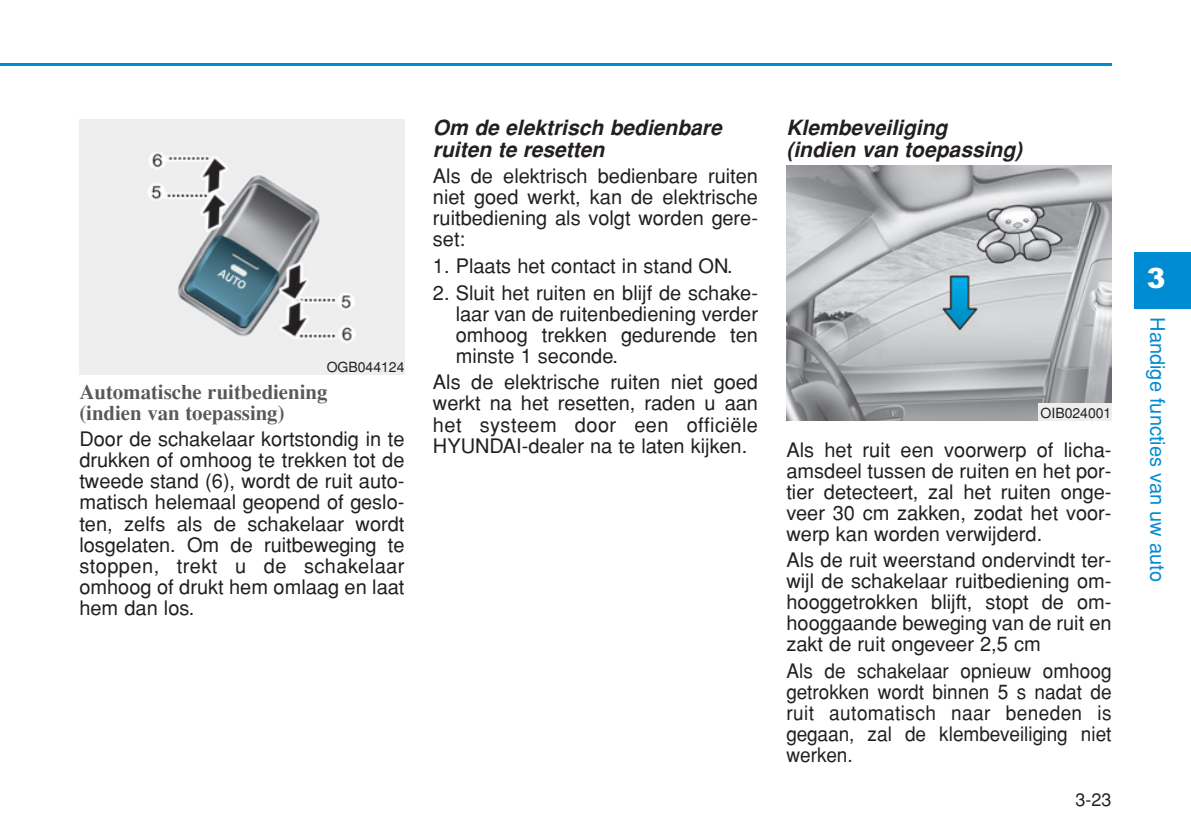
<style>
.page{position:relative;width:1191px;height:840px;background:#fff}
.page>*{position:absolute;margin:0;border:0;box-sizing:border-box;transform-origin:0 0}
.t1{font:900 28px "Arial";color:#fff}
.t2{font:italic 700 21px/22px "Helvetica Tr";color:#231f20}
.t3{font:700 21px/21px "Times Tr";letter-spacing:-.005em;color:#57585a}
.t4{font:20px/21px "Helvetica Normal Tr";color:#231f20;text-align:justify}
.t5{font:20px/21px "Helvetica Normal Tr";color:#231f20;text-align:justify;scale:.95 1}
.t6{font:20px "Helvetica Tr";color:#008cd2}
.t7{font:18px "Helvetica Tr";color:#231f20}
.t8{font:14px "Helvetica Normal Tr";color:#231f20}
</style>
<div class="page">
<div style="left:1134px;top:252px;width:56px;height:57px;background:#008cd2"></div>
<hr style="left:0;top:63px;width:1111px;height:2px;background:#008cd2">
<img style="left:786px;top:165px;width:325px;height:255px">
<div style="left:1037px;top:403px;width:74px;height:17px;background:#eeeeef"></div>
<img style="left:79px;top:119px;width:325px;height:255px">
<p class="t8" style="left:327px;top:361px;width:79px">OGB044124</p>
<p class="t3" style="left:79px;top:383px;width:250px">Automatische ruitbediening (indien van toepassing)</p>
<p class="t4" style="left:79px;top:430px;width:327px">Door de schakelaar kortstondig in te drukken of omhoog te trekken tot de tweede stand (6), wordt de ruit auto&shy;matisch helemaal geopend of geslo&shy;ten, zelfs als de schakelaar wordt losgelaten. Om de ruitbeweging te stoppen, trekt u de schakelaar omhoog of drukt hem omlaag en laat hem dan los.</p>
<p class="t2" style="left:433px;top:118px;width:290px">Om de elektrisch bedienbare ruiten te resetten</p>
<p class="t4" style="left:433px;top:167px;width:327px">Als de elektrisch bedienbare ruiten niet goed werkt, kan de elektrische ruitbediening als volgt worden gere&shy;set:</p>
<p class="t4" style="left:433px;top:257px;width:301px">1. Plaats het contact in stand ON.</p>
<p class="t4" style="left:456px;top:284px;width:304px;text-indent:-23px">2. Sluit het ruiten en blijf de schake&shy;laar van de ruitenbediening verder omhoog trekken gedurende ten minste 1 seconde.</p>
<p class="t4" style="left:433px;top:373px;width:327px">Als de elektrische ruiten niet goed werkt na het resetten, raden u aan het systeem door een officiële HYUNDAI-dealer na te laten kijken.</p>
<p class="t2" style="left:786px;top:118px;width:237px">Klembeveiliging<br>(indien van toepassing)</p>
<p class="t8" style="left:1040px;top:407px;width:72px">OIB024001</p>
<p class="t4" style="left:786px;top:440px;width:327px">Als het ruit een voorwerp of licha&shy;amsdeel tussen de ruiten en het por&shy;tier detecteert, zal het ruiten onge&shy;veer 30 cm zakken, zodat het voor&shy;werp kan worden verwijderd.</p>
<p class="t4" style="left:786px;top:551px;width:327px">Als de ruit weerstand ondervindt ter&shy;wijl de schakelaar ruitbediening om&shy;hooggetrokken blijft, stopt de om&shy;hooggaande beweging van de ruit en zakt de ruit ongeveer 2,5 cm</p>
<p class="t5" style="left:786px;top:662px;width:344px">Als de schakelaar opnieuw omhoog getrokken wordt binnen 5 s nadat de ruit automatisch naar beneden is gegaan, zal de klembeveiliging niet werken.</p>
<p class="t7" style="left:1075px;top:792px;width:38px">3-23</p>
<h1 class="t1" style="left:1146px;top:262px;width:20px">3</h1>
<p class="t6" style="left:1165px;top:317px;width:266px;rotate:90deg">Handige functies van uw auto</p>
</div>
